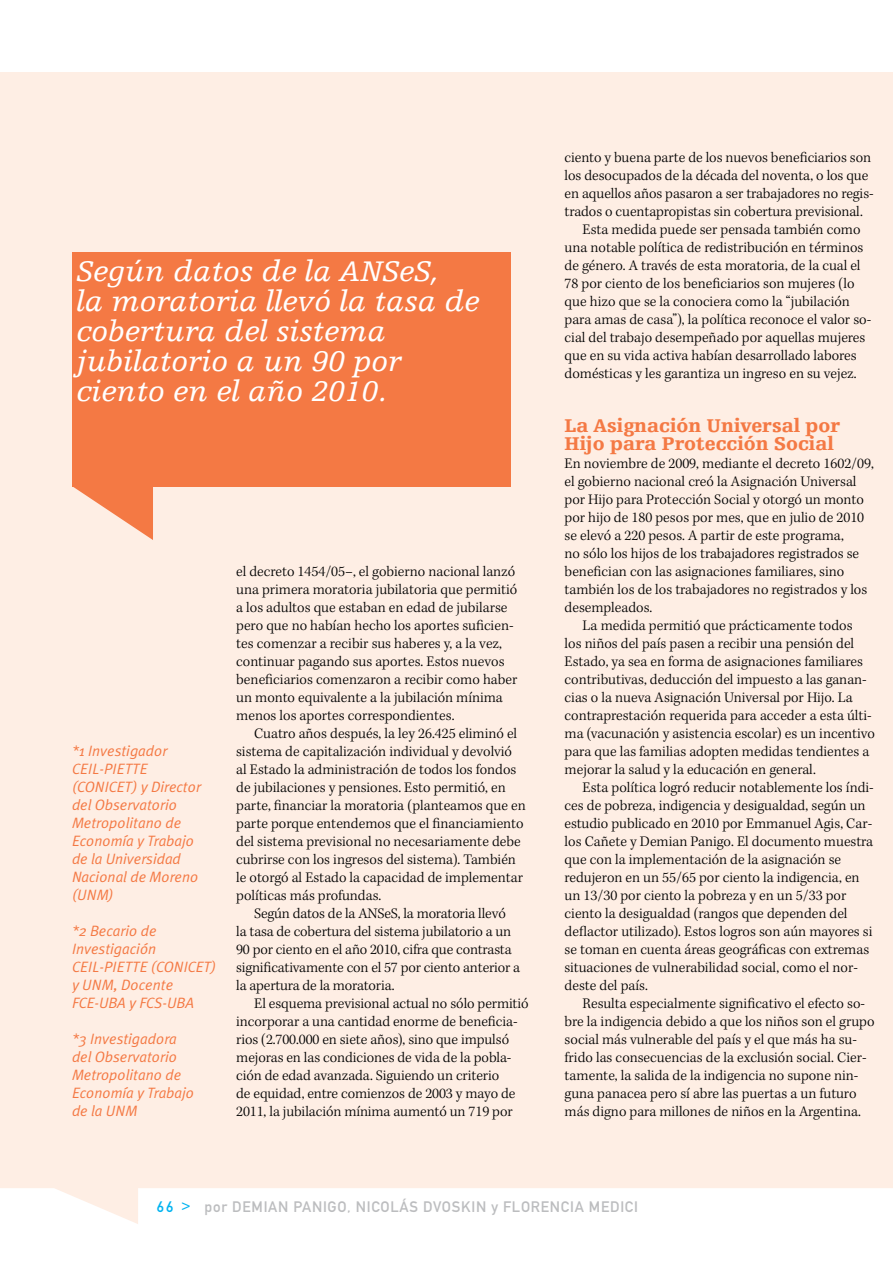
<style>
.page{position:relative;width:893px;height:1263px;background:#fff}
.page>*{position:absolute;margin:0;border:0;box-sizing:border-box;transform-origin:0 0}
.t1{font:italic 30px/30px "Egyptienne F";color:#fff}
.t2{font:900 19.5px/18px "Egyptienne F";color:#f47944}
.t3{font:300 15px/18px "Kepler Std";color:#000}
.t4{font:italic 15px/18px "Meta Plus Normal";color:#f47944}
.t5{font:15px "DIN Mittelschrift";letter-spacing:.05em;color:#bcbdbf}
.s1{color:#00b3f0}
</style>
<div class="page">
<div style="left:0;top:72px;width:893px;height:1152px;background:#feeee4"></div>
<div style="left:72px;top:252px;width:439px;height:234px;background:#f47944"></div>
<svg style="left:72px;top:486px;width:81px;height:54px;background:#f8b393"></svg>
<h1 class="t1" style="left:76px;top:256px;width:404px">Según datos de la ANSeS,<br>la moratoria llevó la tasa de cobertura del sistema jubilatorio a un 90 por ciento en el año 2010.</h1>
<p class="t4" style="left:72px;top:742px;width:130px">*1 Investigador<br>CEIL-PIETTE (CONICET) y Director del Observatorio<br>Metropolitano de<br>Economía y Trabajo de la Universidad<br>Nacional de Moreno (UNM)</p>
<p class="t4" style="left:72px;top:922px;width:146px">*2 Becario de<br>Investigación<br>CEIL-PIETTE (CONICET) y UNM, Docente<br>FCE-UBA y FCS-UBA</p>
<p class="t4" style="left:72px;top:1030px;width:124px">*3 Investigadora del Observatorio<br>Metropolitano de<br>Economía y Trabajo de la UNM</p>
<p class="t3" style="left:236px;top:563px;width:283px">el decreto 1454/05–, el gobierno nacional lanzó una primera moratoria jubilatoria que permitió a los adultos que estaban en edad de jubilarse pero que no habían hecho los aportes suficien&shy;tes comenzar a recibir sus haberes y, a la vez, continuar pagando sus aportes. Estos nuevos beneficiarios comenzaron a recibir como haber un monto equivalente a la jubilación mínima menos los aportes correspondientes.</p>
<p class="t3" style="left:236px;top:725px;width:291px;text-indent:18px">Cuatro años después, la ley 26.425 eliminó el sistema de capitalización individual y devolvió al Estado la administración de todos los fondos de jubilaciones y pensiones. Esto permitió, en parte, financiar la moratoria (planteamos que en parte porque entendemos que el financiamiento del sistema previsional no necesariamente debe cubrirse con los ingresos del sistema). También le otorgó al Estado la capacidad de implementar políticas más profundas.</p>
<p class="t3" style="left:236px;top:905px;width:285px;text-indent:18px">Según datos de la ANSeS, la moratoria llevó la tasa de cobertura del sistema jubilatorio a un 90 por ciento en el año 2010, cifra que contrasta significativamente con el 57 por ciento anterior a la apertura de la moratoria.</p>
<p class="t3" style="left:236px;top:995px;width:294px;text-indent:18px">El esquema previsional actual no sólo permitió incorporar a una cantidad enorme de beneficia&shy;rios (2.700.000 en siete años), sino que impulsó mejoras en las condiciones de vida de la pobla&shy;ción de edad avanzada. Siguiendo un criterio<br>de equidad, entre comienzos de 2003 y mayo de 2011, la jubilación mínima aumentó un 719 por</p>
<p class="t3" style="left:565px;top:149px;width:308px">ciento y buena parte de los nuevos beneficiarios son</p>
<p class="t3" style="left:565px;top:167px;width:305px">los desocupados de la década del noventa, o los que</p>
<p class="t3" style="left:565px;top:185px;width:311px">en aquellos años pasaron a ser trabajadores no regis-</p>
<p class="t3" style="left:565px;top:203px;width:300px">trados o cuentapropistas sin cobertura previsional.</p>
<p class="t3" style="left:583px;top:221px;width:279px">Esta medida puede ser pensada también como</p>
<p class="t3" style="left:565px;top:239px;width:300px">una notable política de redistribución en términos</p>
<p class="t3" style="left:565px;top:257px;width:297px">de género. A través de esta moratoria, de la cual el</p>
<p class="t3" style="left:565px;top:275px;width:291px">78 por ciento de los beneficiarios son mujeres (lo</p>
<p class="t3" style="left:565px;top:293px;width:287px">que hizo que se la conociera como la “jubilación</p>
<p class="t3" style="left:565px;top:311px;width:308px">para amas de casa”), la política reconoce el valor so-</p>
<p class="t3" style="left:565px;top:329px;width:302px">cial del trabajo desempeñado por aquellas mujeres</p>
<p class="t3" style="left:565px;top:347px;width:294px">que en su vida activa habían desarrollado labores</p>
<p class="t3" style="left:565px;top:365px;width:294px">domésticas y les garantiza un ingreso en su vejez.</p>
<h2 class="t2" style="left:565px;top:417px;width:277px">La Asignación Universal por<br>Hijo para Protección Social</h2>
<p class="t3" style="left:565px;top:455px;width:311px">En noviembre de 2009, mediante el decreto 1602/09, el gobierno nacional creó la Asignación Universal por Hijo para Protección Social y otorgó un monto por hijo de 180 pesos por mes, que en julio de 2010 se elevó a 220 pesos. A partir de este programa,<br>no sólo los hijos de los trabajadores registrados se benefician con las asignaciones familiares, sino también los de los trabajadores no registrados y los desempleados.</p>
<p class="t3" style="left:565px;top:617px;width:312px;text-indent:18px">La medida permitió que prácticamente todos<br>los niños del país pasen a recibir una pensión del Estado, ya sea en forma de asignaciones familiares contributivas, deducción del impuesto a las ganan&shy;cias o la nueva Asignación Universal por Hijo. La contraprestación requerida para acceder a esta últi&shy;ma (vacunación y asistencia escolar) es un incentivo para que las familias adopten medidas tendientes a mejorar la salud y la educación en general.</p>
<p class="t3" style="left:565px;top:779px;width:311px;text-indent:18px">Esta política logró reducir notablemente los índi&shy;ces de pobreza, indigencia y desigualdad, según un estudio publicado en 2010 por Emmanuel Agis, Car&shy;los Cañete y Demian Panigo. El documento muestra que con la implementación de la asignación se redujeron en un 55/65 por ciento la indigencia, en un 13/30 por ciento la pobreza y en un 5/33 por ciento la desigualdad (rangos que dependen del deflactor utilizado). Estos logros son aún mayores si se toman en cuenta áreas geográficas con extremas situaciones de vulnerabilidad social, como el nor&shy;deste del país.</p>
<p class="t3" style="left:565px;top:995px;width:311px;text-indent:18px">Resulta especialmente significativo el efecto so&shy;bre la indigencia debido a que los niños son el grupo social más vulnerable del país y el que más ha su&shy;frido las consecuencias de la exclusión social. Cier&shy;tamente, la salida de la indigencia no supone nin&shy;guna panacea pero sí abre las puertas a un futuro más digno para millones de niños en la Argentina.</p>
<p class="t5" style="left:157px;top:1198px;width:483px"><span class="s1">66 &gt;</span> POR DEMIAN PANIGO, NICOLÁS DVOSKIN Y FLORENCIA MEDICI</p>
</div>
